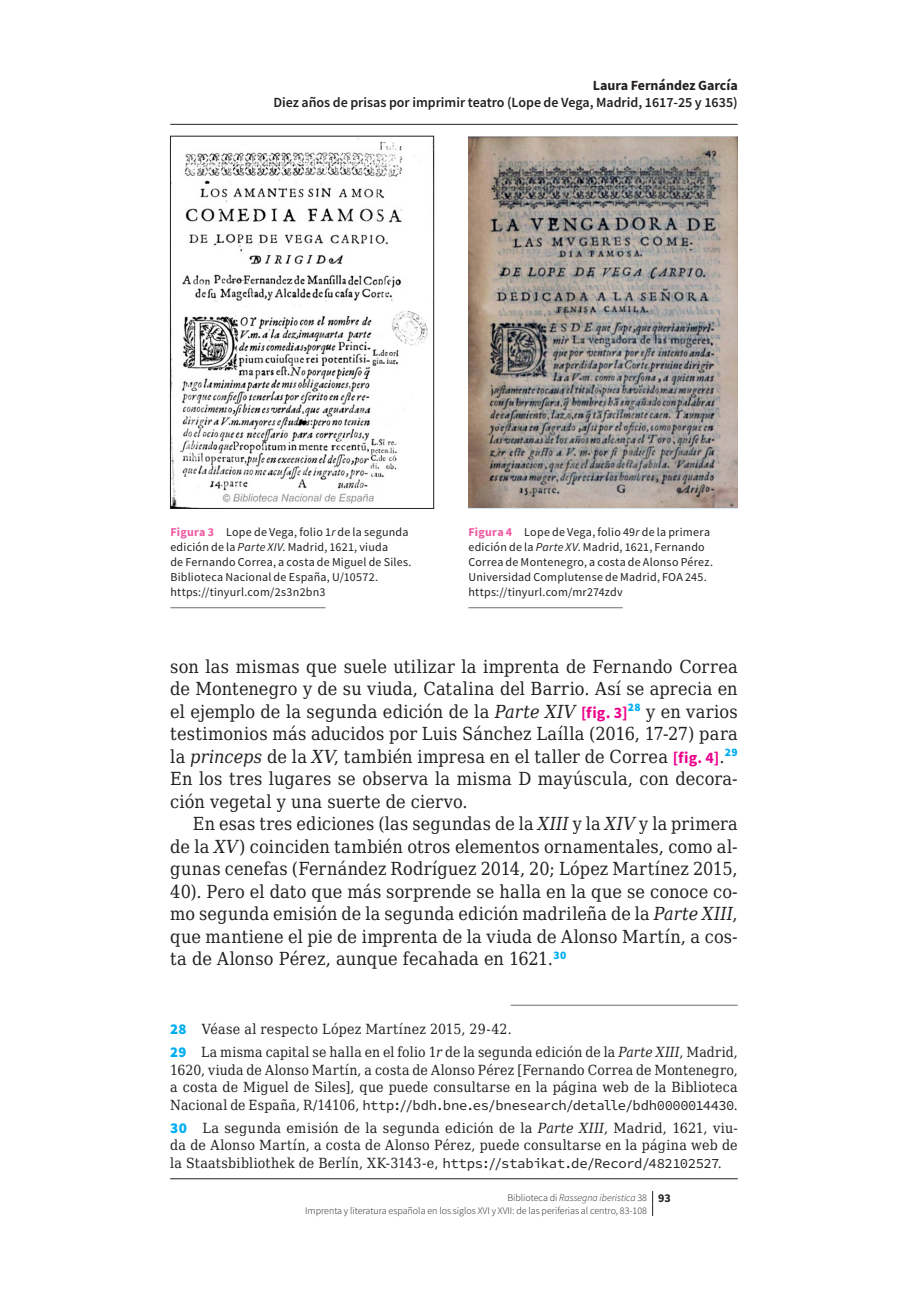
<style>
.page{position:relative;width:908px;height:1304px;background:#fff}
.page>*{position:absolute;margin:0;border:0;box-sizing:border-box;transform-origin:0 0}
.t1{font:18px/22.4px "DejaVu Serif Condensed";letter-spacing:.01em;color:#231f20;text-align:justify}
.t2{font:14px/17.6px "DejaVu Serif Condensed";letter-spacing:.015em;color:#231f20}
.t3{font:14px "Source Code Pro";letter-spacing:-.025em;color:#231f20}
.t4{font:600 14px "Source Sans Pro";color:#231f20}
.t5{font:700 14px "Source Sans Pro";color:#231f20}
.t6{font:12px/15px "Source Sans Pro";letter-spacing:.02em;color:#231f20}
.t7{font:300 10px/12.4px "Source Sans Pro";color:#231f20}
.s1{font-weight:700;color:#ef59a1}
.s2{font-style:italic}
.s3{font-family:"Source Sans Pro";font-weight:700;font-size:16px;color:#ed028c}
.s4{font-family:"Source Sans Pro";font-weight:900;font-size:15px;color:#00aeef}
.s5{font-family:"DejaVu Serif Condensed"}
.s6{font-family:"Source Code Pro"}
.s7{font-weight:700;font-size:12px}
</style>
<div class="page">
<svg style="left:652px;top:1191px;width:1px;height:25px"></svg>
<hr style="left:510px;top:1005px;width:227px;height:1px;background:#6c6d70">
<img style="left:172px;top:138px;width:256px;height:369px">
<div style="left:170px;top:136px;width:263px;height:373px;border:1px solid #231f20"></div>
<hr style="left:170px;top:607px;width:155px;height:1px;background:#6c6d70">
<hr style="left:468px;top:607px;width:154px;height:1px;background:#6c6d70">
<img style="left:468px;top:136px;width:269px;height:373px">
<hr style="left:170px;top:124px;width:567px;height:1px;background:#231f20">
<hr style="left:170px;top:1178px;width:567px;height:1px;background:#231f20">
<p class="t5" style="left:592px;top:76px;width:146px">Laura Fernández García</p>
<p class="t4" style="left:273px;top:94px;width:465px">Diez años de prisas por imprimir teatro (Lope de Vega, Madrid, 1617‑25 y 1635)</p>
<p class="t6" style="left:170px;top:525px;width:242px"><span class="s1">Figura 3</span> Lope de Vega, folio 1<span class="s2">r</span> de la segunda edición de la <span class="s2">Parte XIV</span>. Madrid, 1621, viuda<br>de Fernando Correa, a costa de Miguel de Siles.<br>Biblioteca Nacional de España, U/10572. https://tinyurl.com/2s3n2bn3</p>
<p class="t6" style="left:468px;top:525px;width:246px"><span class="s1">Figura 4</span> Lope de Vega, folio 49<span class="s2">r</span> de la primera edición de la <span class="s2">Parte XV</span>. Madrid, 1621, Fernando Correa de Montenegro, a costa de Alonso Pérez.<br>Universidad Complutense de Madrid, FOA 245. https://tinyurl.com/mr274zdv</p>
<p class="t1" style="left:170px;top:655px;width:568px">son las mismas que suele utilizar la imprenta de Fernando Correa de Montenegro y de su viuda, Catalina del Barrio. Así se aprecia en el ejemplo de la segunda edición de la <span class="s2">Parte XIV</span> <span class="s3">[fig. 3]</span><sup>28</sup> y en varios testimonios más aducidos por Luis Sánchez Laílla (2016, 17‑27) para la <span class="s2">princeps</span> de la <span class="s2">XV</span>, también impresa en el taller de Correa <span class="s3">[fig. 4]</span>.<sup>29<br></sup>En los tres lugares se observa la misma D mayúscula, con decora&shy;ción vegetal y una suerte de ciervo.</p>
<p class="t1" style="left:170px;top:812px;width:568px;text-indent:23px">En esas tres ediciones (las segundas de la <span class="s2">XIII</span> y la <span class="s2">XIV</span> y la primera de la <span class="s2">XV</span>) coinciden también otros elementos ornamentales, como al&shy;gunas cenefas (Fernández Rodríguez 2014, 20; López Martínez 2015, 40). Pero el dato que más sorprende se halla en la que se conoce co&shy;mo segunda emisión de la segunda edición madrileña de la <span class="s2">Parte XIII</span>, que mantiene el pie de imprenta de la viuda de Alonso Martín, a cos&shy;ta de Alonso Pérez, aunque fecahada en 1621.<sup>30</sup></p>
<p class="t2" style="left:170px;top:1017px;width:568px;line-height:23.2px"><span class="s4">28</span> Véase al respecto López Martínez 2015, 29‑42.<br><span class="s4">29</span> La misma capital se halla en el folio 1<span class="s2">r</span> de la segunda edición de la <span class="s2">Parte XIII</span>, Madrid,</p>
<p class="t2" style="left:170px;top:1061px;width:568px">1620, viuda de Alonso Martín, a costa de Alonso Pérez [Fernando Correa de Montenegro, a costa de Miguel de Siles], que puede consultarse en la página web de la Biblioteca</p>
<p class="t3" style="left:170px;top:1095px;width:568px"><span class="s5">Nacional de España, R/14106,</span> http://bdh.bne.es/bnesearch/detalle/bdh0000014430<span class="s5">.</span></p>
<p class="t2" style="left:170px;top:1119px;width:568px;text-align:justify"><span class="s4">30</span> La segunda emisión de la segunda edición de la <span class="s2">Parte XIII</span>, Madrid, 1621, viu&shy;da de Alonso Martín, a costa de Alonso Pérez, puede consultarse en la página web de la Staatsbibliothek de Berlín, XK-3143-e, <span class="s6">https://stabikat.de/Record/482102527</span>.</p>
<p class="t7" style="left:305px;top:1191px;width:367px;text-indent:202px">Biblioteca di <span class="s2">Rassegna iberistica</span> 38 <span class="s7">93<br></span>Imprenta y literatura española en los siglos XVI y XVII: de las periferias al centro, 83-108</p>
</div>
